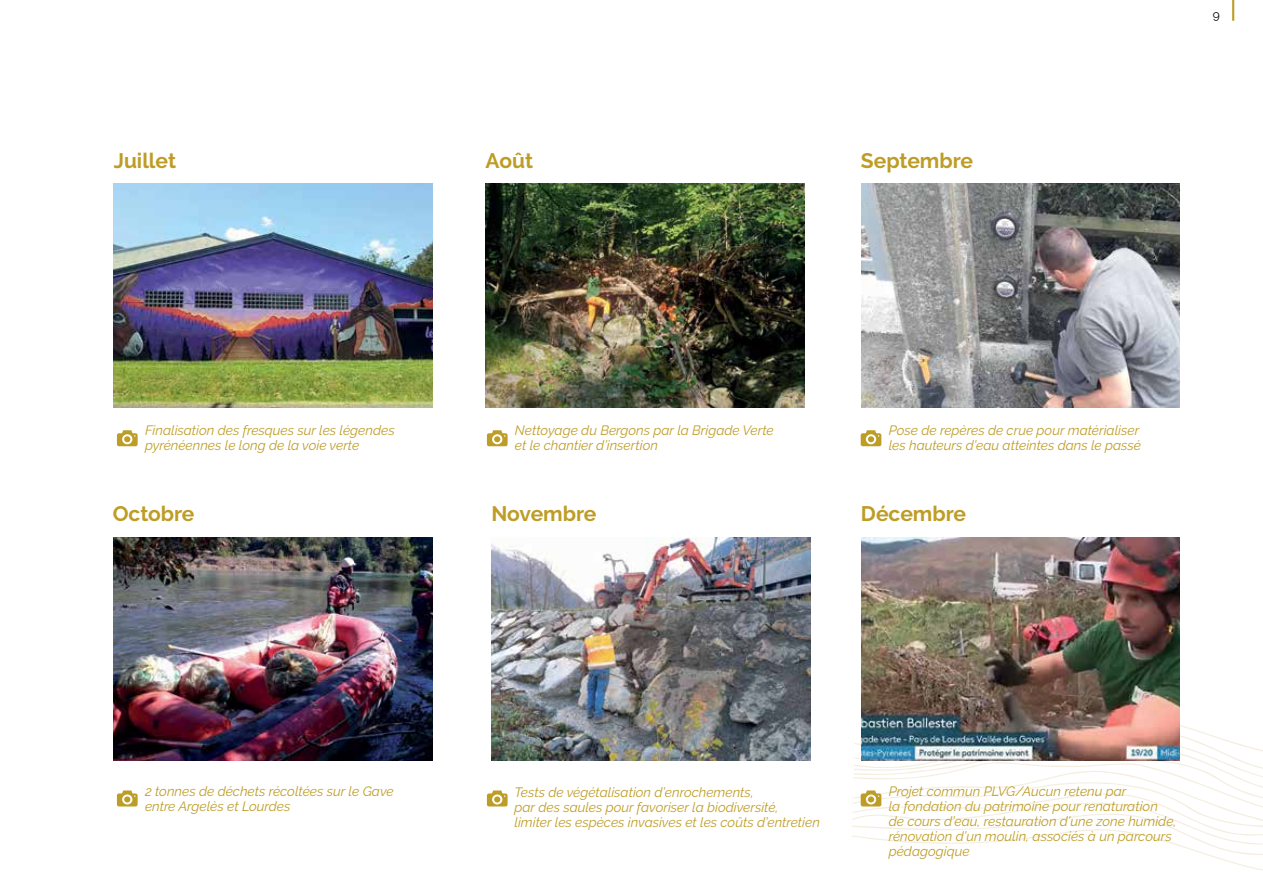
<style>
.page{position:relative;width:1263px;height:893px;background:#fff}
.page>*{position:absolute;margin:0;border:0;box-sizing:border-box;transform-origin:0 0}
.t1{font:700 21px "Raleway";color:#be9d26}
.t2{font:italic 13.5px/15px "Raleway";color:#be9d26}
.t3{font:12px "Raleway";color:#000101}
</style>
<div class="page">
<hr style="left:1232px;top:0;width:2px;height:21px;background:#be9d26">
<img style="left:114px;top:184px;width:319px;height:224px">
<img style="left:114px;top:537px;width:319px;height:224px">
<img style="left:486px;top:184px;width:318px;height:224px">
<img style="left:861px;top:184px;width:319px;height:224px">
<img style="left:491px;top:537px;width:319px;height:224px">
<img style="left:861px;top:537px;width:319px;height:175px">
<svg style="left:117px;top:430px;width:21px;height:16px"></svg>
<svg style="left:117px;top:790px;width:21px;height:16px"></svg>
<svg style="left:487px;top:430px;width:21px;height:16px"></svg>
<svg style="left:487px;top:790px;width:21px;height:16px"></svg>
<svg style="left:861px;top:430px;width:20px;height:16px"></svg>
<img style="left:852px;top:712px;width:411px;height:159px">
<h1 class="t1" style="left:114px;top:148px;width:64px">Juillet</h1>
<h1 class="t1" style="left:486px;top:148px;width:49px">Août</h1>
<h1 class="t1" style="left:861px;top:148px;width:114px">Septembre</h1>
<p class="t3" style="left:1213px;top:8px;width:9px">9</p>
<p class="t2" style="left:145px;top:423px;width:251px">Finalisation des fresques sur les légendes pyrénéennes le long de la voie verte</p>
<h1 class="t1" style="left:113px;top:501px;width:83px">Octobre</h1>
<p class="t2" style="left:515px;top:423px;width:260px">Nettoyage du Bergons par la Brigade Verte et le chantier d’insertion</p>
<p class="t2" style="left:889px;top:423px;width:254px">Pose de repères de crue pour matérialiser les hauteurs d’eau atteintes dans le passé</p>
<h1 class="t1" style="left:491px;top:501px;width:106px">Novembre</h1>
<h1 class="t1" style="left:861px;top:501px;width:106px">Décembre</h1>
<p class="t2" style="left:145px;top:783px;width:250px">2 tonnes de déchets récoltées sur le Gave entre Argelès et Lourdes</p>
<p class="t2" style="left:514px;top:784px;width:307px">Tests de végétalisation d’enrochements,<br>par des saules pour favoriser la biodiversité,<br>limiter les espèces invasives et les coûts d’entretien</p>
<p class="t2" style="left:889px;top:784px;width:289px">Projet commun PLVG/Aucun retenu par<br>la fondation du patrimoine pour renaturation<br>de cours d’eau, restauration d’une zone humide, rénovation d’un moulin, associés à un parcours pédagogique</p>
</div>
